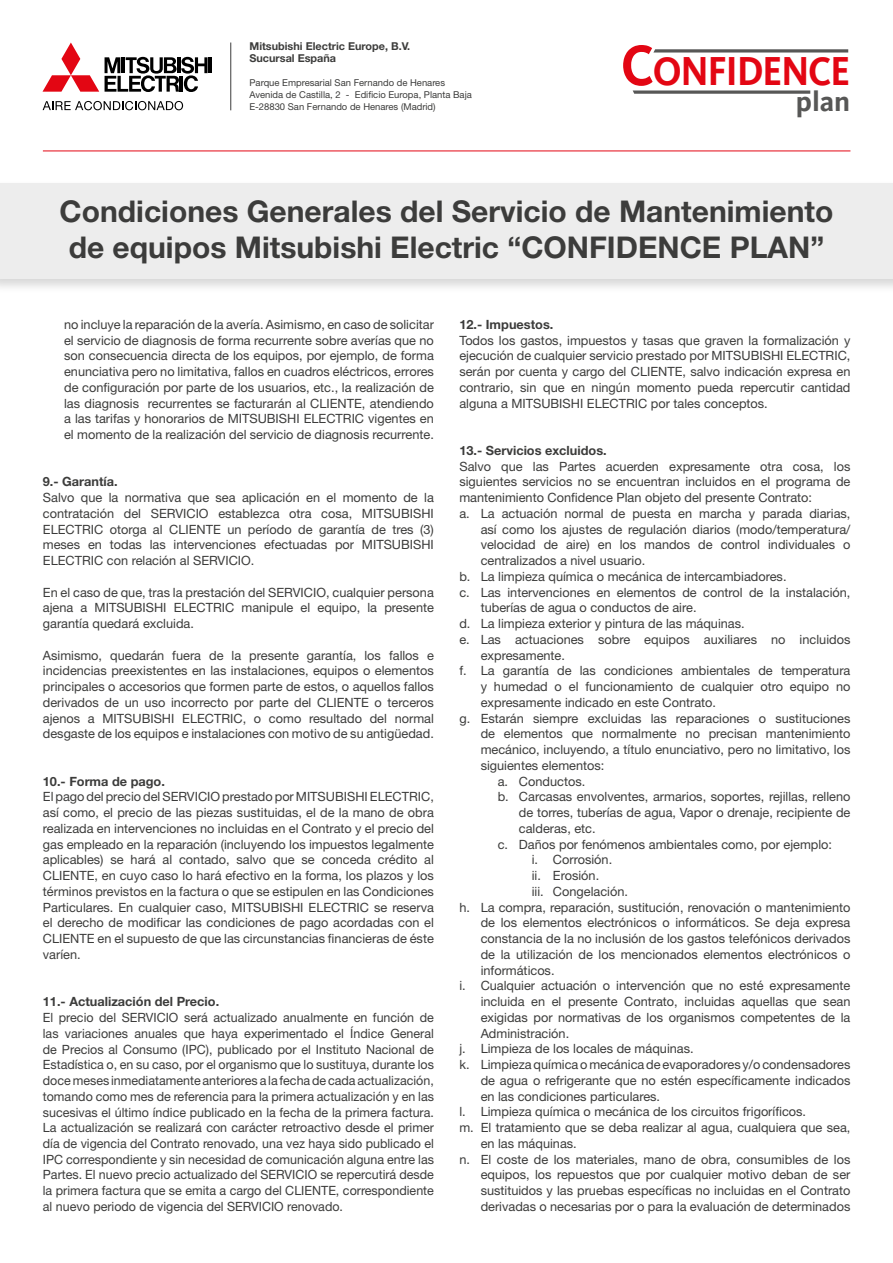
<style>
.page{position:relative;width:893px;height:1263px;background:#fff}
.page>*{position:absolute;margin:0;border:0;box-sizing:border-box;transform-origin:0 0}
.t1{font:700 41.55px "Kievit";letter-spacing:-.025em;color:#e30613;scale:.9 1}
.t2{font:700 30px/36px "Helvetica Neue LT Std";color:#3c3c3b;text-align:center}
.t3{font:700 28.65px "Kievit";color:#575756}
.t4{font:12.75px/15.8px "Helvetica Neue LT Std";color:#3c3c3b;text-align:justify}
.t5{font:700 12.75px "Helvetica Neue LT Std";color:#3c3c3b}
.t6{font:700 10.8px/12.1px "Helvetica Neue LT Std";color:#3c3c3b}
.t7{font:9.45px/12px "Helvetica Neue LT Std";color:#3c3c3b}
.s1{font-size:59.25px}
</style>
<div class="page">
<svg style="left:43px;top:43px;width:56px;height:49px"></svg>
<hr style="left:209px;top:57px;width:3px;height:16px;background:#000">
<svg style="left:105px;top:57px;width:103px;height:35px"></svg>
<svg style="left:43px;top:101px;width:140px;height:9px"></svg>
<hr style="left:230px;top:43px;width:1px;height:67px;background:#3c3c3b">
<svg style="left:653px;top:49px;width:195px;height:4px"></svg>
<svg style="left:633px;top:90px;width:177px;height:4px"></svg>
<hr style="left:43px;top:151px;width:807px;height:1px;background:#e30613">
<div style="left:0;top:180px;width:893px;height:114px;background:#000;opacity:.16"></div>
<div style="left:0;top:183px;width:893px;height:96px;background:#ededed"></div>
<p class="t6" style="left:249px;top:40px;width:162px">Mitsubishi Electric Europe, B.V.<br>Sucursal España</p>
<p class="t7" style="left:249px;top:77px;width:224px">Parque Empresarial San Fernando de Henares<br>Avenida de Castilla, 2 - Edificio Europa, Planta Baja<br>E-28830 San Fernando de Henares (Madrid)</p>
<h3 class="t3" style="left:796px;top:85px;width:56px">PLAN</h3>
<h1 class="t1" style="left:621px;top:47px;width:256px"><span class="s1">C</span>ONFIDENCE</h1>
<h2 class="t2" style="left:60px;top:192px;width:775px">Condiciones Generales del Servicio de Mantenimiento de equipos Mitsubishi Electric “confidence plan”</h2>
<p class="t4" style="left:64px;top:316px;width:371px">no incluye la reparación de la avería. Asimismo, en caso de solicitar el servicio de diagnosis de forma recurrente sobre averías que no son consecuencia directa de los equipos, por ejemplo, de forma enunciativa pero no limitativa, fallos en cuadros eléctricos, errores de configuración por parte de los usuarios, etc., la realización de las diagnosis recurrentes se facturarán al CLIENTE, atendiendo a las tarifas y honorarios de MITSUBISHI ELECTRIC vigentes en el momento de la realización del servicio de diagnosis recurrente.</p>
<p class="t5" style="left:43px;top:474px;width:76px">9.- Garantía.</p>
<p class="t4" style="left:43px;top:490px;width:393px">Salvo que la normativa que sea aplicación en el momento de la contratación del SERVICIO establezca otra cosa, MITSUBISHI ELECTRIC otorga al CLIENTE un período de garantía de tres (3) meses en todas las intervenciones efectuadas por MITSUBISHI ELECTRIC con relación al SERVICIO.</p>
<p class="t4" style="left:43px;top:584px;width:393px">En el caso de que, tras la prestación del SERVICIO, cualquier persona ajena a MITSUBISHI ELECTRIC manipule el equipo, la presente garantía quedará excluida.</p>
<p class="t4" style="left:43px;top:647px;width:393px">Asimismo, quedarán fuera de la presente garantía, los fallos e incidencias preexistentes en las instalaciones, equipos o elementos principales o accesorios que formen parte de estos, o aquellos fallos derivados de un uso incorrecto por parte del CLIENTE o terceros ajenos a MITSUBISHI ELECTRIC, o como resultado del normal desgaste de los equipos e instalaciones con motivo de su antigüedad.</p>
<p class="t5" style="left:43px;top:773px;width:124px">10.- Forma de pago.</p>
<p class="t4" style="left:43px;top:789px;width:393px">El pago del precio del SERVICIO prestado por MITSUBISHI ELECTRIC, así como, el precio de las piezas sustituidas, el de la mano de obra realizada en intervenciones no incluidas en el Contrato y el precio del gas empleado en la reparación (incluyendo los impuestos legalmente aplicables) se hará al contado, salvo que se conceda crédito al CLIENTE, en cuyo caso lo hará efectivo en la forma, los plazos y los términos previstos en la factura o que se estipulen en las Condiciones Particulares. En cualquier caso, MITSUBISHI ELECTRIC se reserva el derecho de modificar las condiciones de pago acordadas con el CLIENTE en el supuesto de que las circunstancias financieras de éste varíen.</p>
<p class="t5" style="left:43px;top:994px;width:178px">11.- Actualización del Precio.</p>
<p class="t4" style="left:43px;top:1009px;width:393px">El precio del SERVICIO será actualizado anualmente en función de las variaciones anuales que haya experimentado el Índice General de Precios al Consumo (IPC), publicado por el Instituto Nacional de Estadística o, en su caso, por el organismo que lo sustituya, durante los doce meses inmediatamente anteriores a la fecha de cada actualización, tomando como mes de referencia para la primera actualización y en las sucesivas el último índice publicado en la fecha de la primera factura.<br>La actualización se realizará con carácter retroactivo desde el primer día de vigencia del Contrato renovado, una vez haya sido publicado el IPC correspondiente y sin necesidad de comunicación alguna entre las Partes. El nuevo precio actualizado del SERVICIO se repercutirá desde la primera factura que se emita a cargo del CLIENTE, correspondiente al nuevo periodo de vigencia del SERVICIO renovado.</p>
<p class="t5" style="left:459px;top:316px;width:95px">12.- Impuestos.</p>
<p class="t4" style="left:459px;top:332px;width:393px">Todos los gastos, impuestos y tasas que graven la formalización y ejecución de cualquier servicio prestado por MITSUBISHI ELECTRIC, serán por cuenta y cargo del CLIENTE, salvo indicación expresa en contrario, sin que en ningún momento pueda repercutir cantidad alguna a MITSUBISHI ELECTRIC por tales conceptos.</p>
<p class="t5" style="left:459px;top:442px;width:149px">13.- Servicios excluidos.</p>
<p class="t4" style="left:459px;top:458px;width:392px">Salvo que las Partes acuerden expresamente otra cosa, los</p>
<p class="t4" style="left:459px;top:474px;width:392px">siguientes servicios no se encuentran incluidos en el programa de</p>
<p class="t4" style="left:459px;top:490px;width:354px">mantenimiento Confidence Plan objeto del presente Contrato:</p>
<p class="t4" style="left:459px;top:505px;width:393px">a. La actuación normal de puesta en marcha y parada diarias,</p>
<p class="t4" style="left:481px;top:521px;width:371px">así como los ajustes de regulación diarios (modo/temperatura/</p>
<p class="t4" style="left:481px;top:537px;width:371px">velocidad de aire) en los mandos de control individuales o</p>
<p class="t4" style="left:481px;top:553px;width:166px">centralizados a nivel usuario.</p>
<p class="t4" style="left:459px;top:568px;width:329px">b. La limpieza química o mecánica de intercambiadores.</p>
<p class="t4" style="left:459px;top:584px;width:392px">c. Las intervenciones en elementos de control de la instalación,</p>
<p class="t4" style="left:481px;top:600px;width:217px">tuberías de agua o conductos de aire.</p>
<p class="t4" style="left:459px;top:615px;width:287px">d. La limpieza exterior y pintura de las máquinas.</p>
<p class="t4" style="left:459px;top:631px;width:392px">e. Las actuaciones sobre equipos auxiliares no incluidos</p>
<p class="t4" style="left:481px;top:647px;width:86px">expresamente.</p>
<p class="t4" style="left:459px;top:663px;width:393px">f. La garantía de las condiciones ambientales de temperatura</p>
<p class="t4" style="left:481px;top:678px;width:371px">y humedad o el funcionamiento de cualquier otro equipo no</p>
<p class="t4" style="left:481px;top:694px;width:237px">expresamente indicado en este Contrato.</p>
<p class="t4" style="left:459px;top:710px;width:393px">g. Estarán siempre excluidas las reparaciones o sustituciones</p>
<p class="t4" style="left:481px;top:726px;width:371px">de elementos que normalmente no precisan mantenimiento</p>
<p class="t4" style="left:481px;top:741px;width:371px">mecánico, incluyendo, a título enunciativo, pero no limitativo, los</p>
<p class="t4" style="left:481px;top:757px;width:125px">siguientes elementos:</p>
<p class="t4" style="left:498px;top:773px;width:89px">a. Conductos.</p>
<p class="t4" style="left:498px;top:789px;width:354px">b. Carcasas envolventes, armarios, soportes, rejillas, relleno</p>
<p class="t4" style="left:519px;top:804px;width:333px">de torres, tuberías de agua, Vapor o drenaje, recipiente de</p>
<p class="t4" style="left:519px;top:820px;width:78px">calderas, etc.</p>
<p class="t4" style="left:498px;top:836px;width:336px">c. Daños por fenómenos ambientales como, por ejemplo:</p>
<p class="t4" style="left:532px;top:852px;width:82px">i. Corrosión.</p>
<p class="t4" style="left:532px;top:867px;width:69px">ii. Erosión.</p>
<p class="t4" style="left:532px;top:883px;width:98px">iii. Congelación.</p>
<p class="t4" style="left:459px;top:899px;width:393px">h. La compra, reparación, sustitución, renovación o mantenimiento</p>
<p class="t4" style="left:481px;top:915px;width:371px">de los elementos electrónicos o informáticos. Se deja expresa</p>
<p class="t4" style="left:481px;top:930px;width:371px">constancia de la no inclusión de los gastos telefónicos derivados</p>
<p class="t4" style="left:481px;top:946px;width:371px">de la utilización de los mencionados elementos electrónicos o</p>
<p class="t4" style="left:481px;top:962px;width:75px">informáticos.</p>
<p class="t4" style="left:459px;top:978px;width:392px">i. Cualquier actuación o intervención que no esté expresamente</p>
<p class="t4" style="left:481px;top:993px;width:371px">incluida en el presente Contrato, incluidas aquellas que sean</p>
<p class="t4" style="left:481px;top:1009px;width:371px">exigidas por normativas de los organismos competentes de la</p>
<p class="t4" style="left:481px;top:1025px;width:90px">Administración.</p>
<p class="t4" style="left:459px;top:1041px;width:236px">j. Limpieza de los locales de máquinas.</p>
<p class="t4" style="left:459px;top:1056px;width:393px">k. Limpieza química o mecánica de evaporadores y/o condensadores</p>
<p class="t4" style="left:481px;top:1072px;width:371px">de agua o refrigerante que no estén específicamente indicados</p>
<p class="t4" style="left:481px;top:1088px;width:181px">en las condiciones particulares.</p>
<p class="t4" style="left:459px;top:1104px;width:348px">l. Limpieza química o mecánica de los circuitos frigoríficos.</p>
<p class="t4" style="left:459px;top:1119px;width:393px">m. El tratamiento que se deba realizar al agua, cualquiera que sea,</p>
<p class="t4" style="left:481px;top:1135px;width:98px">en las máquinas.</p>
<p class="t4" style="left:459px;top:1151px;width:393px">n. El coste de los materiales, mano de obra, consumibles de los</p>
<p class="t4" style="left:481px;top:1167px;width:371px">equipos, los repuestos que por cualquier motivo deban de ser</p>
<p class="t4" style="left:481px;top:1182px;width:371px">sustituidos y las pruebas específicas no incluidas en el Contrato</p>
<p class="t4" style="left:481px;top:1198px;width:371px">derivadas o necesarias por o para la evaluación de determinados</p>
</div>
